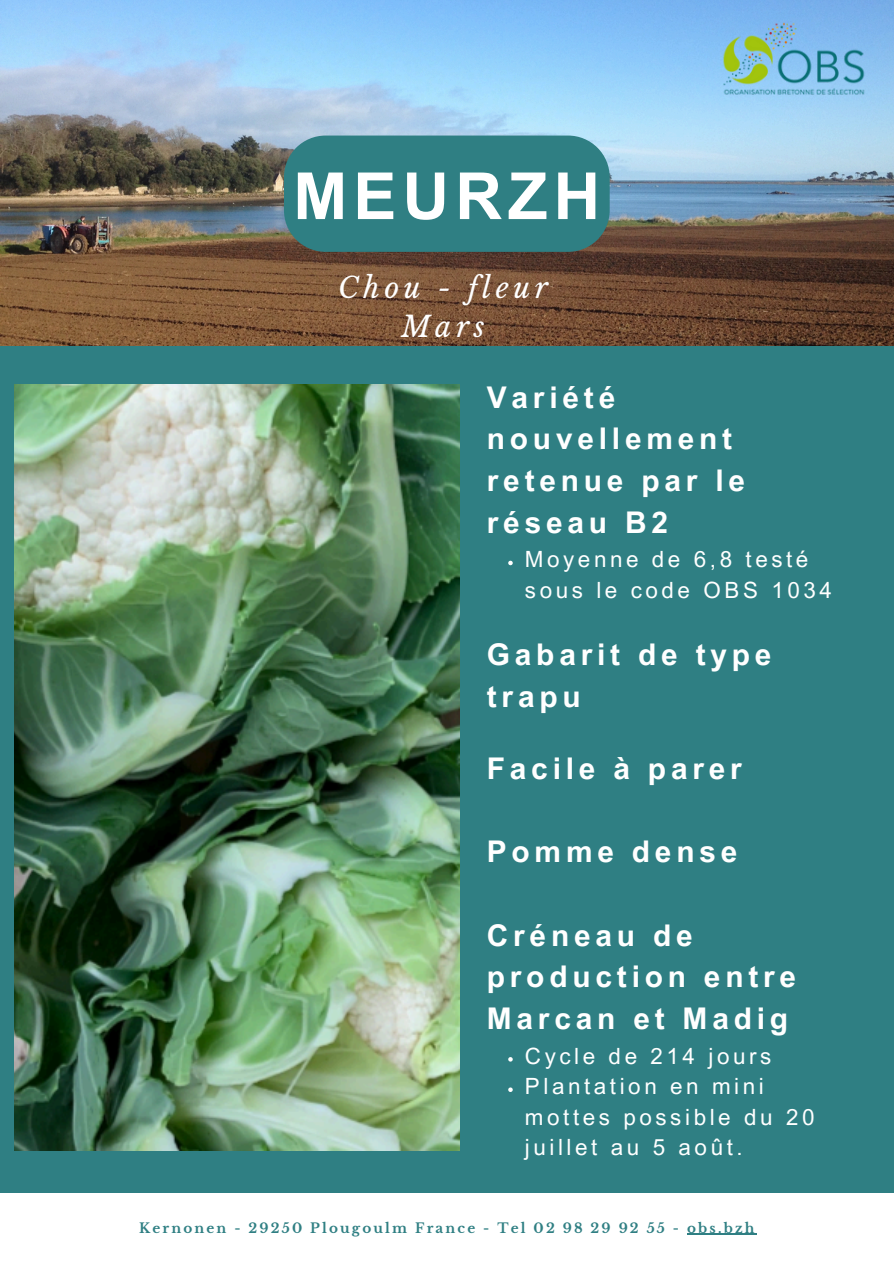
<style>
.page{position:relative;width:894px;height:1264px;background:#fff}
.page>*{position:absolute;margin:0;border:0;box-sizing:border-box;transform-origin:0 0}
.t1{font:700 64.95px "Arial MT Pro";letter-spacing:.09em;color:#fff}
.t2{font:700 29.85px/41.7px "Arial MT Pro";letter-spacing:.16em;color:#fff}
.t3{font:italic 28.5px/39.3px "Libre Baskerville";letter-spacing:.16em;color:#fff;text-align:center}
.t4{font:22.35px/30.5px "Arial MT Pro";letter-spacing:.16em;color:#fff}
.t5{font:700 13.5px "Libre Baskerville";letter-spacing:.16em;color:#2f7f83}
</style>
<div class="page">
<div style="left:0;top:0;width:893px;height:1263px;background:#2f7f83"></div>
<img style="left:0;top:0;width:893px;height:346px">
<div style="left:0;top:1193px;width:893px;height:70px;background:#fff"></div>
<hr style="left:687px;top:1233px;width:69px;height:1px;background:#2f7f83">
<svg style="left:284px;top:135px;width:325px;height:117px"></svg>
<img style="left:14px;top:385px;width:445px;height:765px">
<img style="left:718px;top:18px;width:150px;height:83px">
<svg style="left:508px;top:560px;width:4px;height:5px"></svg>
<svg style="left:508px;top:1057px;width:4px;height:4px"></svg>
<svg style="left:508px;top:1087px;width:4px;height:4px"></svg>
<h3 class="t1" style="left:293px;top:172px;width:308px">MEURZH</h3>
<h1 class="t3" style="left:338px;top:268px;width:211px">Chou - fleur<br>Mars</h1>
<p class="t2" style="left:486px;top:380px;width:260px">Variété nouvellement retenue par le réseau B2</p>
<h2 class="t4" style="left:524px;top:547px;width:308px">Moyenne de 6,8 testé sous le code OBS 1034</h2>
<h2 class="t2" style="left:486px;top:637px;width:286px">Gabarit de type trapu</h2>
<h2 class="t2" style="left:486px;top:751px;width:256px">Facile à parer</h2>
<h2 class="t2" style="left:486px;top:834px;width:252px">Pomme dense</h2>
<p class="t2" style="left:486px;top:918px;width:311px">Créneau de production entre<br>Marcan et Madig</p>
<p class="t4" style="left:524px;top:1043px;width:248px">Cycle de 214 jours</p>
<p class="t4" style="left:524px;top:1073px;width:291px">Plantation en mini mottes possible du 20 juillet au 5 août.</p>
<p class="t5" style="left:139px;top:1219px;width:616px">Kernonen - 29250 Plougoulm France - Tel 02 98 29 92 55 - obs.bzh</p>
</div>
